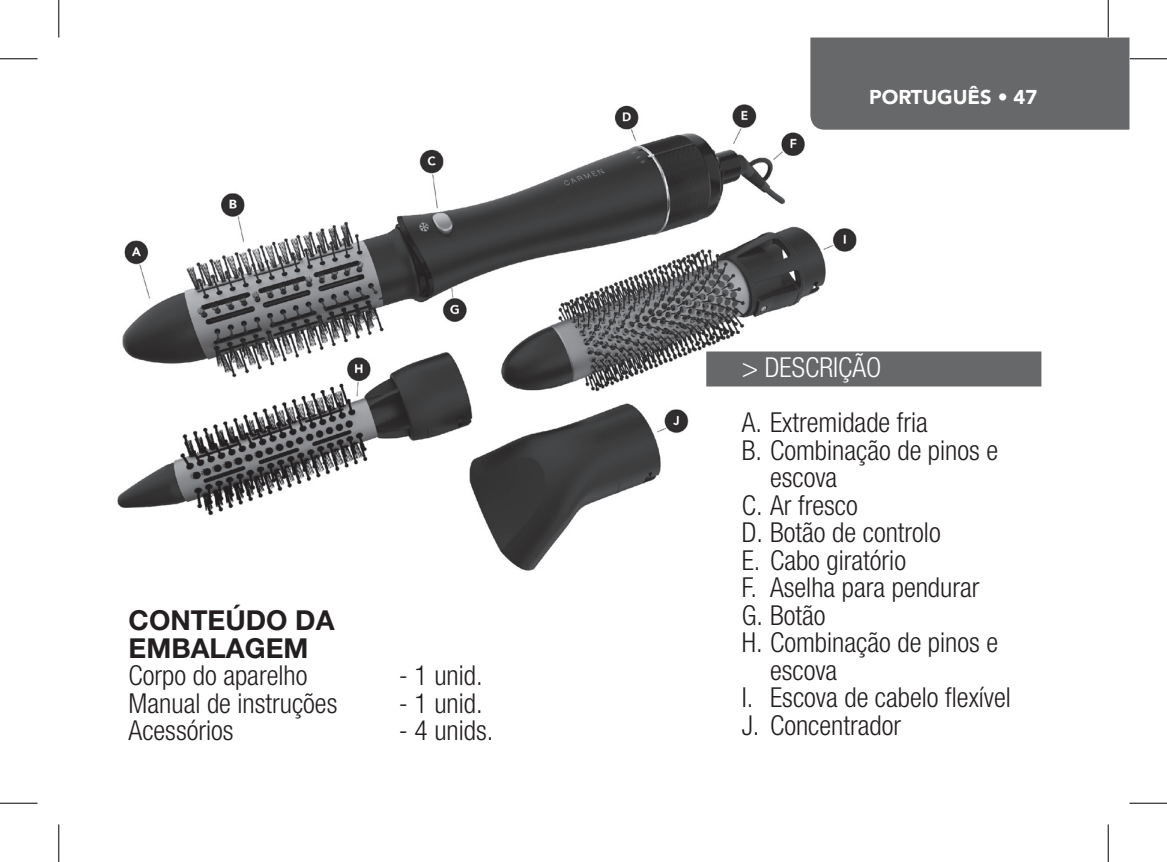
<style>
.page{position:relative;width:1167px;height:862px;background:#fff}
.page>*{position:absolute;margin:0;border:0;box-sizing:border-box;transform-origin:0 0}
.t1{font:300 condensed 27.5px "Helvetica Neue LT Std";color:#231f20}
.t2{font:700 27.5px/27.5px "Helvetica Neue LT Std";color:#231f20}
.t3{font:300 condensed 27.5px "Helvetica Neue LT Std";color:#fff}
.t4{font:900 20px "Avenir";color:#fff}
</style>
<div class="page">
<img style="left:117px;top:104px;width:745px;height:467px">
<div style="left:706px;top:351px;width:335px;height:35px;background:#676869"></div>
<div style="left:810px;top:38px;width:319px;height:92px;background:#676869"></div>
<hr style="left:0;top:58px;width:38px;height:1px;background:#000">
<hr style="left:1129px;top:58px;width:37px;height:1px;background:#000">
<hr style="left:0;top:802px;width:38px;height:1px;background:#000">
<hr style="left:1129px;top:802px;width:37px;height:1px;background:#000">
<hr style="left:58px;top:0;width:1px;height:38px;background:#000">
<hr style="left:58px;top:824px;width:1px;height:38px;background:#000">
<hr style="left:1107px;top:0;width:1px;height:38px;background:#000">
<hr style="left:1107px;top:824px;width:1px;height:38px;background:#000">
<p class="t2" style="left:129px;top:606px;width:207px">CONTEÚDO DA<br>EMBALAGEM</p>
<p class="t1" style="left:129px;top:659px;width:180px">Corpo do aparelho</p>
<p class="t1" style="left:399px;top:659px;width:85px">- 1 unid.</p>
<p class="t1" style="left:129px;top:687px;width:210px">Manual de instruções</p>
<p class="t1" style="left:399px;top:687px;width:85px">- 1 unid.</p>
<p class="t1" style="left:129px;top:714px;width:106px">Acessórios</p>
<p class="t1" style="left:399px;top:714px;width:96px">- 4 unids.</p>
<p class="t4" style="left:869px;top:80px;width:170px">PORTUGUÊS • 47</p>
<p class="t3" style="left:741px;top:352px;width:141px">&gt; DESCRIÇÃO</p>
<p class="t1" style="left:741px;top:407px;width:188px">A. Extremidade fria</p>
<p class="t1" style="left:741px;top:434px;width:258px">B. Combinação de pinos e</p>
<p class="t1" style="left:770px;top:462px;width:69px">escova</p>
<p class="t1" style="left:741px;top:489px;width:117px">C. Ar fresco</p>
<p class="t1" style="left:741px;top:517px;width:200px">D. Botão de controlo</p>
<p class="t1" style="left:741px;top:544px;width:166px">E. Cabo giratório</p>
<p class="t1" style="left:741px;top:572px;width:239px">F. Aselha para pendurar</p>
<p class="t1" style="left:741px;top:599px;width:85px">G. Botão</p>
<p class="t1" style="left:741px;top:627px;width:258px">H. Combinação de pinos e</p>
<p class="t1" style="left:770px;top:654px;width:69px">escova</p>
<p class="t1" style="left:741px;top:682px;width:271px">I. Escova de cabelo flexível</p>
<p class="t1" style="left:741px;top:709px;width:161px">J. Concentrador</p>
</div>
